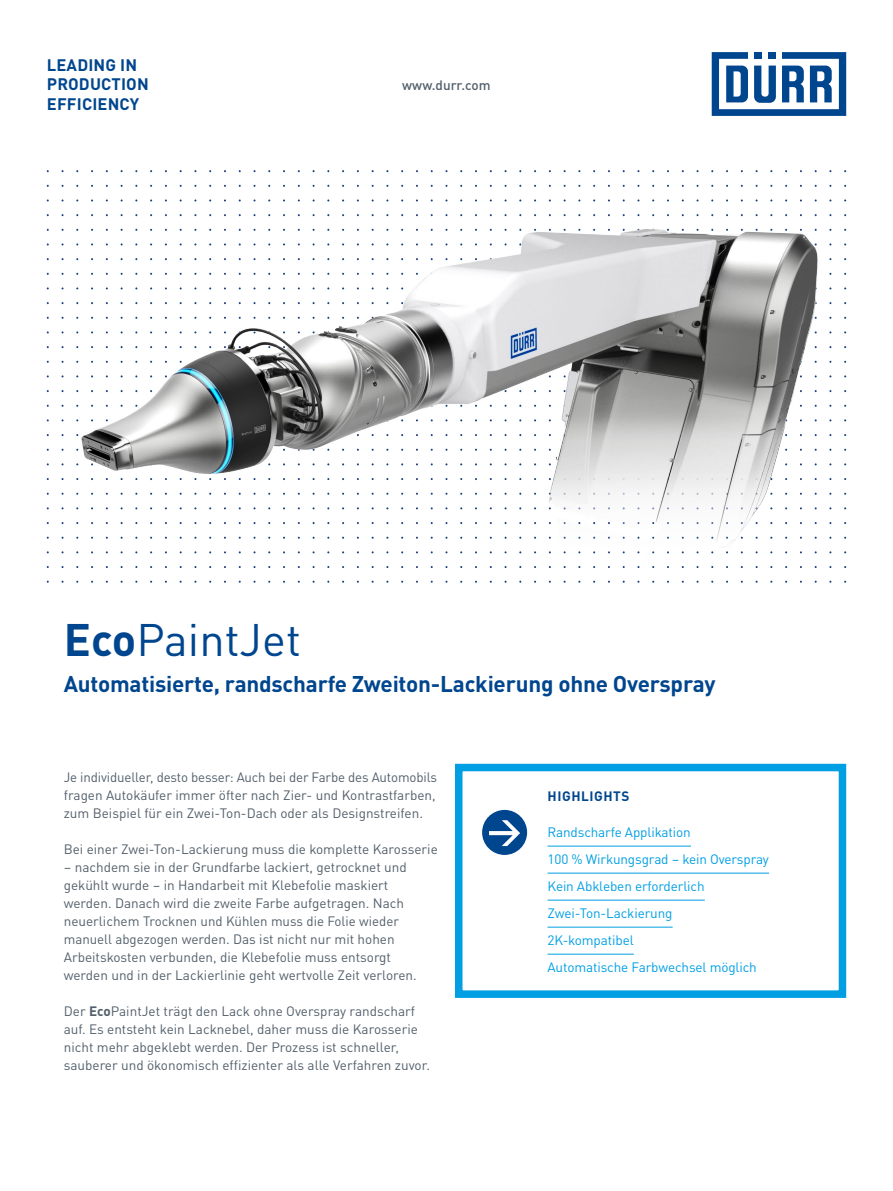
<style>
.page{position:relative;width:893px;height:1191px;background:#fff}
.page>*{position:absolute;margin:0;border:0;box-sizing:border-box;transform-origin:0 0}
.t1{font:45px "DIN Pro";color:#00468e}
.t2{font:700 22.5px "DIN Pro";letter-spacing:-.01em;color:#00468e}
.t3{font:700 16.5px/19.5px "DIN Pro";letter-spacing:.01em;color:#00468e}
.t4{font:13.5px/18px "DIN Pro";color:#525f6b}
.t5{font:13.5px/27px "DIN Pro";letter-spacing:-.01em;color:#009fe3}
.t6{font:500 13.5px "DIN Pro";color:#525f6b}
.t7{font:700 13.5px "DIN Pro";letter-spacing:.04em;color:#00468e}
.s1{font-weight:700}
</style>
<div class="page">
<svg style="left:712px;top:52px;width:134px;height:64px"></svg>
<hr style="left:548px;top:846px;width:143px;height:1px;background:#009fe3">
<hr style="left:548px;top:873px;width:221px;height:1px;background:#009fe3">
<hr style="left:548px;top:900px;width:157px;height:1px;background:#009fe3">
<hr style="left:548px;top:927px;width:125px;height:1px;background:#009fe3">
<hr style="left:548px;top:954px;width:86px;height:1px;background:#009fe3">
<div style="left:455px;top:764px;width:391px;height:234px;border:8px solid #009fe3"></div>
<div style="left:482px;top:810px;width:45px;height:45px;background:#00468e;border-radius:50%"></div>
<svg style="left:489px;top:820px;width:31px;height:26px"></svg>
<svg style="left:47px;top:199px;width:799px;height:2px"></svg>
<svg style="left:47px;top:185px;width:799px;height:2px"></svg>
<svg style="left:47px;top:170px;width:799px;height:2px"></svg>
<img style="left:47px;top:214px;width:799px;height:369px">
<p class="t3" style="left:47px;top:53px;width:103px">LEADING IN<br>PRODUCTION<br>EFFICIENCY</p>
<p class="t6" style="left:402px;top:74px;width:90px">www.durr.com</p>
<h1 class="t1" style="left:64px;top:605px;width:239px"><span class="s1">Eco</span>PaintJet</h1>
<h2 class="t2" style="left:64px;top:665px;width:653px">Automatisierte, randscharfe Zweiton-Lackierung ohne Overspray</h2>
<p class="t4" style="left:64px;top:767px;width:375px;text-align:justify">Je individueller, desto besser: Auch bei der Farbe des Automobils fragen Autokäufer immer öfter nach Zier- und Kontrastfarben, zum Beispiel für ein Zwei-Ton-Dach oder als Designstreifen.</p>
<p class="t4" style="left:64px;top:839px;width:376px">Bei einer Zwei-Ton-Lackierung muss die komplette Karosserie</p>
<p class="t4" style="left:64px;top:857px;width:355px">– nachdem sie in der Grundfarbe lackiert, getrocknet und gekühlt wurde – in Handarbeit mit Klebefolie maskiert werden. Danach wird die zweite Farbe aufgetragen. Nach neuerlichem Trocknen und Kühlen muss die Folie wieder manuell abgezogen werden. Das ist nicht nur mit hohen Arbeitskosten verbunden, die Klebefolie muss entsorgt werden und in der Lackierlinie geht wertvolle Zeit verloren.</p>
<p class="t4" style="left:64px;top:1001px;width:368px">Der <span class="s1">Eco</span>PaintJet trägt den Lack ohne Overspray randscharf auf. Es entsteht kein Lacknebel, daher muss die Karosserie nicht mehr abgeklebt werden. Der Prozess ist schneller, sauberer und ökonomisch effizienter als alle Verfahren zuvor.</p>
<p class="t7" style="left:548px;top:785px;width:83px">HIGHLIGHTS</p>
<p class="t5" style="left:547px;top:818px;width:223px">Randscharfe Applikation<br>100 % Wirkungsgrad – kein Overspray<br>Kein Abkleben erforderlich<br>Zwei-Ton-Lackierung<br>2K-kompatibel<br>Automatische Farbwechsel möglich</p>
</div>
